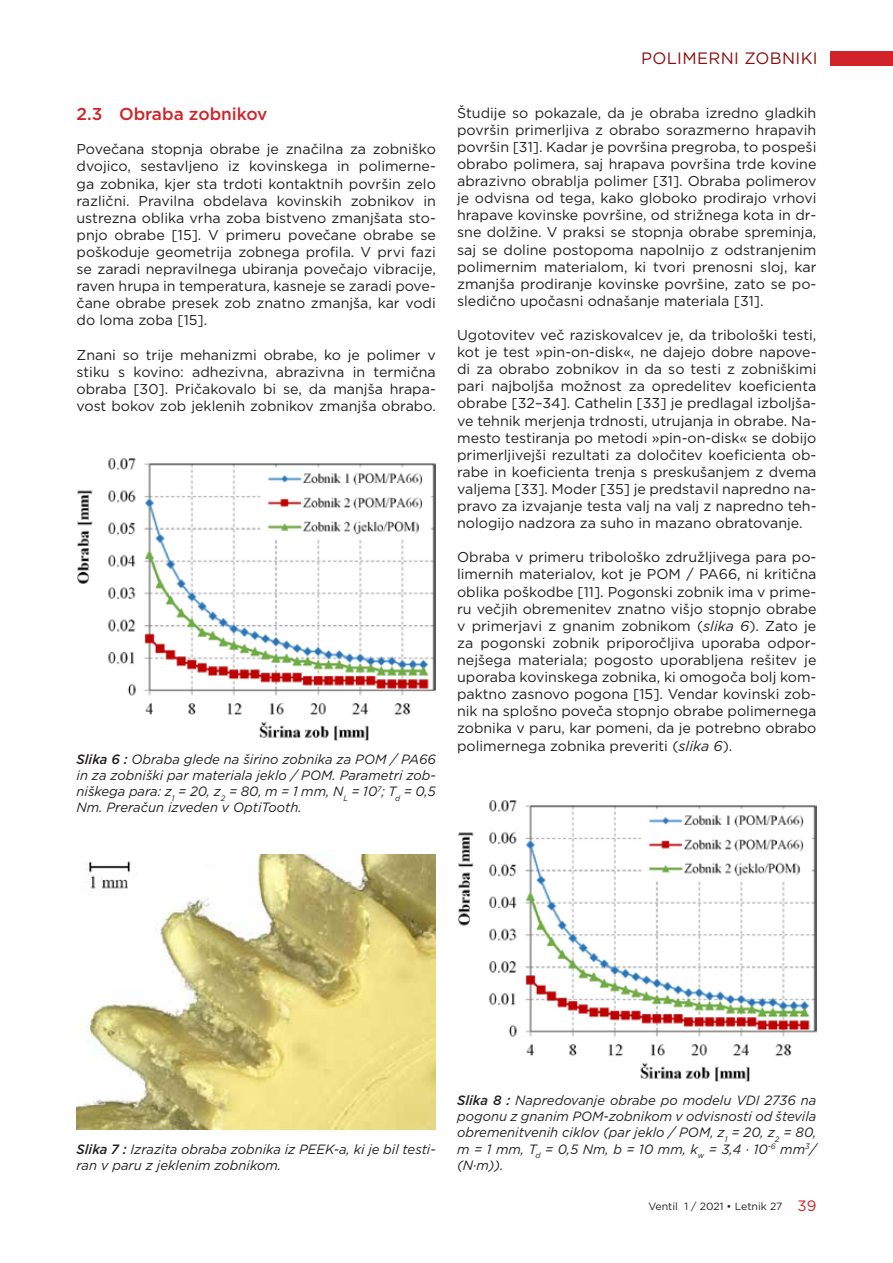
<style>
.page{position:relative;width:893px;height:1263px;background:#fff}
.page>*{position:absolute;margin:0;border:0;box-sizing:border-box;transform-origin:0 0}
.t1{font:500 17.25px "Gotham";color:#d2232a}
.t2{font:16.5px "Gotham";letter-spacing:.02em;color:#8b0e11}
.t3{font:15px "Gotham";color:#d2232a}
.t4{font:14.25px/17.1px "Gotham";color:#231f20;text-align:justify}
.t5{font:italic 13.5px/16.2px "Gotham";color:#231f20;text-align:justify}
.t6{font:10.5px "Gotham";color:#231f20}
.s1{font-weight:500}
.s2{font-style:italic}
</style>
<div class="page">
<div style="left:831px;top:51px;width:62px;height:14px;background:#d2232a"></div>
<img style="left:77px;top:855px;width:359px;height:275px">
<img style="left:77px;top:458px;width:359px;height:282px">
<img style="left:458px;top:800px;width:358px;height:281px">
<p class="t1" style="left:77px;top:103px;width:193px">2.3 Obraba zobnikov</p>
<p class="t4" style="left:77px;top:140px;width:361px">Povečana stopnja obrabe je značilna za zobniško dvojico, sestavljeno iz kovinskega in polimerne&shy;ga zobnika, kjer sta trdoti kontaktnih površin zelo različni. Pravilna obdelava kovinskih zobnikov in ustrezna oblika vrha zoba bistveno zmanjšata sto&shy;pnjo obrabe [15]. V primeru povečane obrabe se poškoduje geometrija zobnega profila. V prvi fazi se zaradi nepravilnega ubiranja povečajo vibracije, raven hrupa in temperatura, kasneje se zaradi pove&shy;čane obrabe presek zob znatno zmanjša, kar vodi do loma zoba [15].</p>
<p class="t4" style="left:77px;top:346px;width:361px">Znani so trije mehanizmi obrabe, ko je polimer v stiku s kovino: adhezivna, abrazivna in termična obraba [30]. Pričakovalo bi se, da manjša hrapa&shy;vost bokov zob jeklenih zobnikov zmanjša obrabo.</p>
<p class="t5" style="left:77px;top:750px;width:361px"><span class="s1">Slika 6 :</span> Obraba glede na širino zobnika za POM / PA66 in za zobniški par materiala jeklo / POM. Parametri zob&shy;niškega para: z<sub>1</sub> = 20, z<sub>2</sub> = 80, m = 1 mm, N<sub>L</sub> = 10<sup>7</sup>; T<sub>d</sub> = 0,5<br>Nm. Preračun izveden v OptiTooth.</p>
<p class="t2" style="left:641px;top:48px;width:178px">POLIMERNI ZOBNIKI</p>
<p class="t4" style="left:457px;top:104px;width:361px">Študije so pokazale, da je obraba izredno gladkih površin primerljiva z obrabo sorazmerno hrapavih površin [31]. Kadar je površina pregroba, to pospeši obrabo polimera, saj hrapava površina trde kovine abrazivno obrablja polimer [31]. Obraba polimerov je odvisna od tega, kako globoko prodirajo vrhovi hrapave kovinske površine, od strižnega kota in dr&shy;sne dolžine. V praksi se stopnja obrabe spreminja, saj se doline postopoma napolnijo z odstranjenim polimernim materialom, ki tvori prenosni sloj, kar zmanjša prodiranje kovinske površine, zato se po&shy;sledično upočasni odnašanje materiala [31].</p>
<p class="t4" style="left:457px;top:326px;width:361px">Ugotovitev več raziskovalcev je, da tribološki testi, kot je test »pin-on-disk«, ne dajejo dobre napove&shy;di za obrabo zobnikov in da so testi z zobniškimi pari najboljša možnost za opredelitev koeficienta obrabe [32–34]. Cathelin [33] je predlagal izboljša&shy;ve tehnik merjenja trdnosti, utrujanja in obrabe. Na&shy;mesto testiranja po metodi »pin-on-disk« se dobijo primerljivejši rezultati za določitev koeficienta ob&shy;rabe in koeficienta trenja s preskušanjem z dvema valjema [33]. Moder [35] je predstavil napredno na&shy;pravo za izvajanje testa valj na valj z napredno teh&shy;nologijo nadzora za suho in mazano obratovanje.</p>
<p class="t4" style="left:457px;top:548px;width:361px">Obraba v primeru tribološko združljivega para po&shy;limernih materialov, kot je POM / PA66, ni kritična oblika poškodbe [11]. Pogonski zobnik ima v prime&shy;ru večjih obremenitev znatno višjo stopnjo obrabe v primerjavi z gnanim zobnikom (<span class="s2">slika 6</span>). Zato je za pogonski zobnik priporočljiva uporaba odpor&shy;nejšega materiala; pogosto uporabljena rešitev je uporaba kovinskega zobnika, ki omogoča bolj kom&shy;paktno zasnovo pogona [15]. Vendar kovinski zob&shy;nik na splošno poveča stopnjo obrabe polimernega zobnika v paru, kar pomeni, da je potrebno obrabo polimernega zobnika preveriti (<span class="s2">slika 6</span>).</p>
<p class="t5" style="left:77px;top:1140px;width:361px"><span class="s1">Slika 7 :</span> Izrazita obraba zobnika iz PEEK-a, ki je bil testi&shy;ran v paru z jeklenim zobnikom.</p>
<p class="t5" style="left:457px;top:1092px;width:361px"><span class="s1">Slika 8 :</span> Napredovanje obrabe po modelu VDI 2736 na pogonu z gnanim POM-zobnikom v odvisnosti od števila obremenitvenih ciklov (par jeklo / POM, z<sub>1</sub> = 20, z<sub>2</sub> = 80, m = 1 mm, T<sub>d</sub> = 0,5 Nm, b = 10 mm, k<sub>w</sub> = 3,4 ∙ 10<sup>-6</sup> mm<sup>3</sup>/ (N∙m)).</p>
<p class="t6" style="left:648px;top:1199px;width:135px">Ventil 1 / 2021 • Letnik 27</p>
<p class="t3" style="left:798px;top:1196px;width:20px">39</p>
</div>
